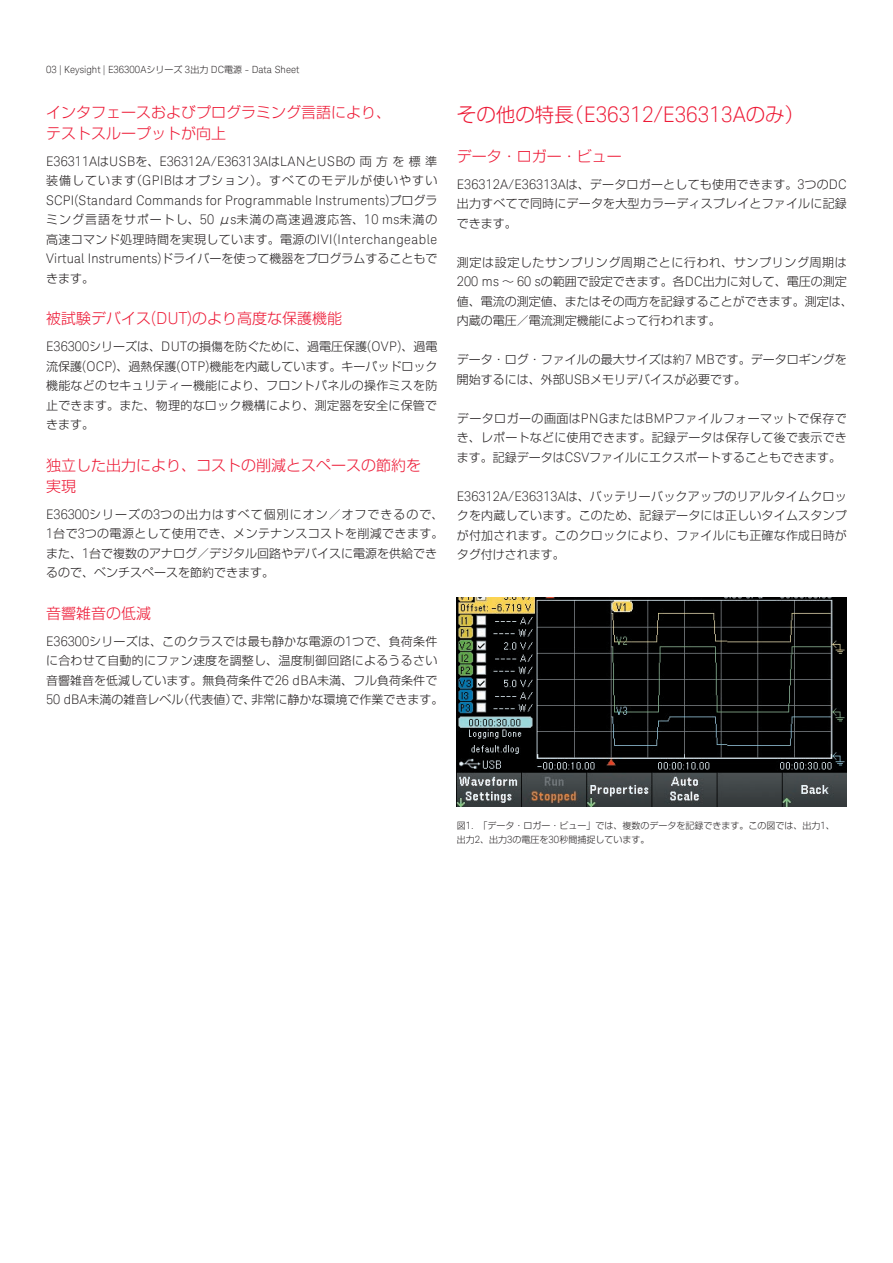
<style>
.page{position:relative;width:893px;height:1263px;background:#fff}
.page>*{position:absolute;margin:0;border:0;box-sizing:border-box;transform-origin:0 0}
.t1{font:300 21.45px "Keysight Sans";color:#ed1a36}
.t2{font:300 15px/21px "Shin Go Pro";color:#ed1a36}
.t3{font:300 13.2px "Keysight Sans";letter-spacing:.015em;color:#231f20}
.t4{font:300 12px/19.5px "Shin Go Pro";letter-spacing:.015em;color:#231f20;text-align:justify}
.t5{font:300 12px/19.5px "Shin Go Pro";letter-spacing:.035em;color:#231f20}
.t6{font:300 12px "Shin Go Pro";letter-spacing:.085em;color:#231f20}
.t7{font:300 9.9px "Keysight Sans";color:#231f20}
.t8{font:300 9px/13.5px "Shin Go Pro";color:#231f20}
.s1{font-family:"Shin Go Pro";font-size:9px}
.s2{font-family:"Shin Go Pro";font-size:12px}
.s3{font-family:"Keysight Sans";font-size:13.2px}
.s4{font-family:"Keysight Sans";font-size:16.5px}
.s5{font-family:"Shin Go Pro";font-size:19.5px}
.s6{font-family:"Keysight Sans";font-size:9.9px}
</style>
<div class="page">
<img style="left:457px;top:597px;width:390px;height:210px">
<p class="t7" style="left:46px;top:64px;width:255px">03 | Keysight | E36300A<span class="s1">シリーズ</span> 3<span class="s1">出力</span> DC<span class="s1">電源</span> - Data Sheet</p>
<p class="t2" style="left:46px;top:100px;width:346px">インタフェースおよびプログラミング言語により、テストスループットが向上</p>
<p class="t3" style="left:46px;top:153px;width:393px">E36311A<span class="s2">は</span>USB<span class="s2">を、</span>E36312A/E36313A<span class="s2">は</span>LAN<span class="s2">と</span>USB<span class="s2">の両方を標準</span></p>
<p class="t6" style="left:46px;top:171px;width:393px">装備しています（<span class="s3">GPIB</span>はオプション）。すべてのモデルが使いやすい</p>
<p class="t3" style="left:46px;top:192px;width:393px">SCPI(Standard Commands for Programmable Instruments)<span class="s2">プログラ</span></p>
<p class="t4" style="left:46px;top:209px;width:393px">ミング言語をサポートし、<span class="s3">50</span> μ<span class="s3">s</span>未満の高速過渡応答、<span class="s3">10 ms</span>未満の高速コマンド処理時間を実現しています。電源の<span class="s3">IVI(Interchangeable Virtual Instruments)</span>ドライバーを使って機器をプログラムすることもできます。</p>
<p class="t2" style="left:46px;top:306px;width:298px">被試験デバイス<span class="s4">(DUT)</span>のより高度な保護機能</p>
<p class="t4" style="left:46px;top:336px;width:393px"><span class="s3">E36300</span>シリーズは、<span class="s3">DUT</span>の損傷を防ぐために、過電圧保護<span class="s3">(OVP)</span>、過電流保護<span class="s3">(OCP)</span>、過熱保護<span class="s3">(OTP)</span>機能を内蔵しています。キーパッドロック機能などのセキュリティー機能により、フロントパネルの操作ミスを防止できます。また、物理的なロック機構により、測定器を安全に保管できます。</p>
<p class="t2" style="left:46px;top:453px;width:376px">独立した出力により、コストの削減とスペースの節約を実現</p>
<p class="t5" style="left:46px;top:503px;width:399px"><span class="s3">E36300</span>シリーズの<span class="s3">3</span>つの出力はすべて個別にオン／オフできるので、<span class="s3">1</span>台で<span class="s3">3</span>つの電源として使用でき、メンテナンスコストを削減できます。また、<span class="s3">1</span>台で複数のアナログ／デジタル回路やデバイスに電源を供給できるので、ベンチスペースを節約できます。</p>
<p class="t2" style="left:46px;top:601px;width:106px">音響雑音の低減</p>
<p class="t4" style="left:46px;top:630px;width:399px;text-align:left"><span class="s3">E36300</span>シリーズは、このクラスでは最も静かな電源の<span class="s3">1</span>つで、負荷条件に合わせて自動的にファン速度を調整し、温度制御回路によるうるさい音響雑音を低減しています。無負荷条件で<span class="s3">26 dBA</span>未満、フル負荷条件で<span class="s3">50 dBA</span>未満の雑音レベル（代表値）で、非常に静かな環境で作業できます。</p>
<h1 class="t1" style="left:457px;top:102px;width:349px"><span class="s5">その他の特長（</span>E36312/E36313A<span class="s5">のみ）</span></h1>
<p class="t2" style="left:457px;top:144px;width:166px">データ・ロガー・ビュー</p>
<p class="t4" style="left:457px;top:173px;width:391px"><span class="s3">E36312A/E36313A</span>は、データロガーとしても使用できます。<span class="s3">3</span>つの<span class="s3">DC</span>出力すべてで同時にデータを大型カラーディスプレイとファイルに記録できます。</p>
<p class="t4" style="left:457px;top:251px;width:397px;text-align:left">測定は設定したサンプリング周期ごとに行われ、サンプリング周期は<span class="s3">200 ms</span> ～ <span class="s3">60 s</span>の範囲で設定できます。各<span class="s3">DC</span>出力に対して、電圧の測定値、電流の測定値、またはその両方を記録することができます。測定は、内蔵の電圧／電流測定機能によって行われます。</p>
<p class="t4" style="left:457px;top:349px;width:391px">データ・ログ・ファイルの最大サイズは約<span class="s3">7 MB</span>です。データロギングを開始するには、外部<span class="s3">USB</span>メモリデバイスが必要です。</p>
<p class="t4" style="left:457px;top:407px;width:391px">データロガーの画面は<span class="s3">PNG</span>または<span class="s3">BMP</span>ファイルフォーマットで保存でき、レポートなどに使用できます。記録データは保存して後で表示できます。記録データは<span class="s3">CSV</span>ファイルにエクスポートすることもできます。</p>
<p class="t4" style="left:457px;top:485px;width:391px"><span class="s3">E36312A/E36313A</span>は、バッテリーバックアップのリアルタイムクロックを内蔵しています。このため、記録データには正しいタイムスタンプが付加されます。このクロックにより、ファイルにも正確な作成日時がタグ付けされます。</p>
<p class="t8" style="left:457px;top:818px;width:379px">図<span class="s6">1.</span>　「データ・ロガー・ビュー」では、複数のデータを記録できます。この図では、出力<span class="s6">1</span>、出力<span class="s6">2</span>、出力<span class="s6">3</span>の電圧を<span class="s6">30</span>秒間捕捉しています。</p>
</div>
